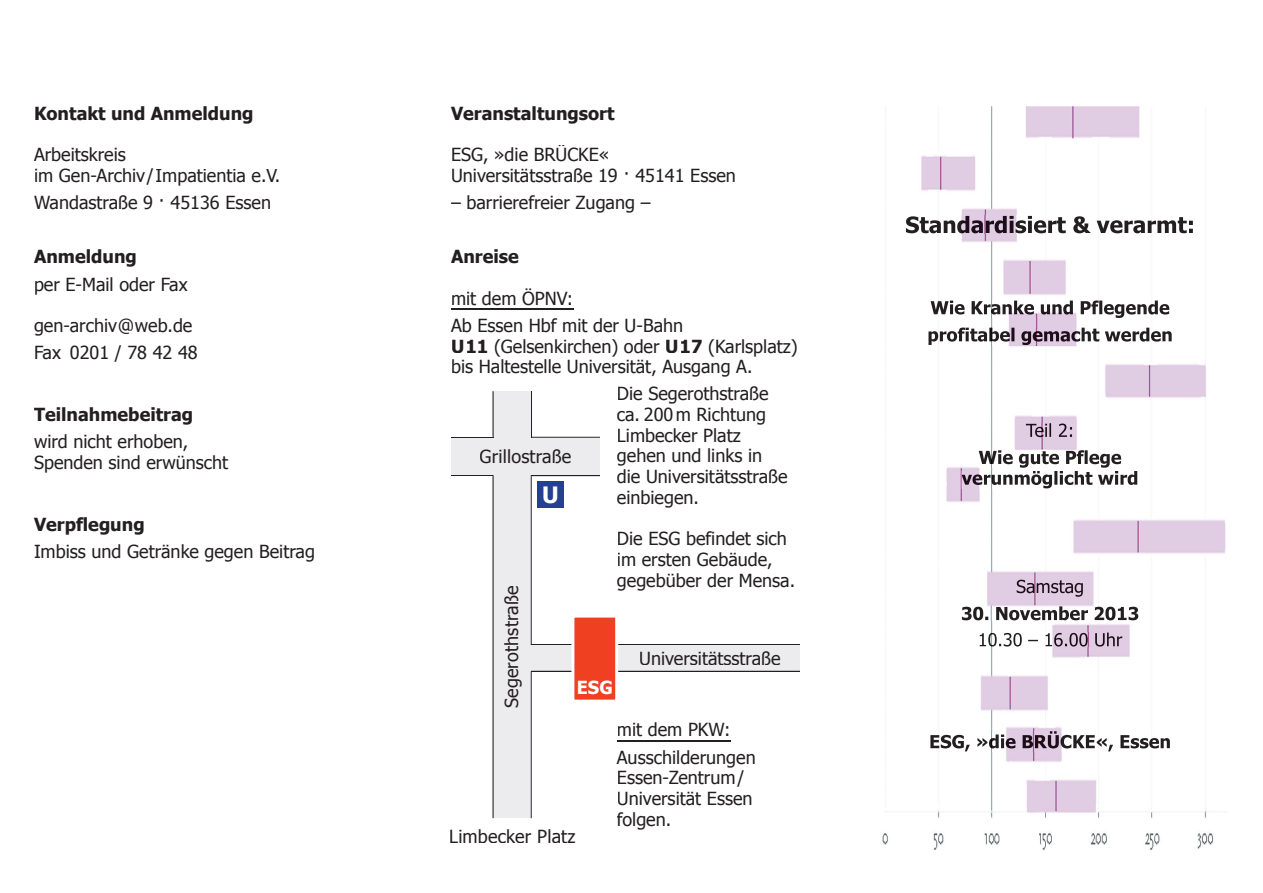
<style>
.page{position:relative;width:1263px;height:893px;background:#fff}
.page>*{position:absolute;margin:0;border:0;box-sizing:border-box;transform-origin:0 0}
.t1{font:700 22.5px "Tahoma";color:#fff}
.t2{font:18px/20.7px "Tahoma";color:#231f20}
.t3{font:700 18px "Tahoma";color:#231f20}
.t4{font:700 18px "Tahoma";color:#fff}
.s1{font-weight:700}
</style>
<div class="page">
<div style="left:493px;top:391px;width:38px;height:427px;background:#ececee"></div>
<div style="left:451px;top:437px;width:149px;height:39px;background:#ececee"></div>
<img style="left:882px;top:106px;width:344px;height:744px">
<img style="left:906px;top:216px;width:287px;height:17px">
<img style="left:930px;top:300px;width:240px;height:18px">
<img style="left:928px;top:328px;width:243px;height:17px">
<img style="left:1026px;top:423px;width:46px;height:14px">
<img style="left:979px;top:450px;width:142px;height:18px">
<img style="left:962px;top:471px;width:175px;height:17px">
<img style="left:1017px;top:580px;width:66px;height:17px">
<img style="left:962px;top:606px;width:176px;height:14px">
<img style="left:980px;top:633px;width:142px;height:13px">
<img style="left:930px;top:731px;width:240px;height:20px">
<hr style="left:451px;top:309px;width:122px;height:1px;background:#231f20">
<svg style="left:531px;top:391px;width:69px;height:47px"></svg>
<svg style="left:451px;top:391px;width:43px;height:47px"></svg>
<hr style="left:451px;top:476px;width:41px;height:1px;background:#231f20">
<hr style="left:451px;top:475px;width:41px;height:1px;background:#231f20">
<svg style="left:492px;top:475px;width:2px;height:343px"></svg>
<svg style="left:531px;top:475px;width:269px;height:343px"></svg>
<p class="t3" style="left:34px;top:101px;width:221px">Kontakt und Anmeldung</p>
<p class="t2" style="left:34px;top:144px;width:248px">Arbeitskreis<br>im Gen-Archiv/Impatientia e.V.</p>
<p class="t2" style="left:34px;top:192px;width:239px">Wandastraße 9 · 45136 Essen</p>
<p class="t3" style="left:34px;top:244px;width:104px">Anmeldung</p>
<p class="t2" style="left:34px;top:273px;width:155px">per E-Mail oder Fax</p>
<p class="t2" style="left:34px;top:311px;width:165px;line-height:27.2px">gen-archiv@web.de<br>Fax 0201 / 78 42 48</p>
<p class="t3" style="left:34px;top:402px;width:161px">Teilnahmebeitrag</p>
<p class="t2" style="left:34px;top:430px;width:196px">wird nicht erhoben,<br>Spenden sind erwünscht</p>
<p class="t3" style="left:34px;top:512px;width:112px">Verpflegung</p>
<p class="t2" style="left:34px;top:540px;width:282px">Imbiss und Getränke gegen Beitrag</p>
<p class="t3" style="left:451px;top:101px;width:165px">Veranstaltungsort</p>
<p class="t2" style="left:451px;top:144px;width:286px">ESG, »die BRÜCKE«<br>Universitätsstraße 19 · 45141 Essen</p>
<p class="t2" style="left:451px;top:192px;width:201px">– barrierefreier Zugang –</p>
<p class="t3" style="left:451px;top:244px;width:69px">Anreise</p>
<p class="t2" style="left:451px;top:284px;width:234px;line-height:27.2px">mit dem ÖPNV:<br>Ab Essen Hbf mit der U-Bahn</p>
<p class="t2" style="left:451px;top:335px;width:348px"><span class="s1">U11</span> (Gelsenkirchen) oder <span class="s1">U17</span> (Karlsplatz) bis Haltestelle Universität, Ausgang A.</p>
<p class="t2" style="left:617px;top:383px;width:172px">Die Segerothstraße ca. 200 m Richtung<br>Limbecker Platz gehen und links in die Universitätsstraße einbiegen.</p>
<p class="t2" style="left:617px;top:528px;width:180px">Die ESG befindet sich im ersten Gebäude, gegebüber der Mensa.</p>
<p class="t2" style="left:480px;top:445px;width:93px">Grillostraße</p>
<p class="t1" style="left:542px;top:479px;width:18px">U</p>
<p class="t2" style="left:501px;top:708px;width:124px;rotate:-90deg">Segerothstraße</p>
<p class="t2" style="left:639px;top:647px;width:143px">Universitätsstraße</p>
<p class="t4" style="left:577px;top:675px;width:37px">ESG</p>
<p class="t2" style="left:449px;top:825px;width:128px">Limbecker Platz</p>
<p class="t2" style="left:617px;top:715px;width:140px;line-height:27.2px">mit dem PKW:<br>Ausschilderungen</p>
<p class="t2" style="left:617px;top:766px;width:137px">Essen-Zentrum/<br>Universität Essen folgen.</p>
</div>
